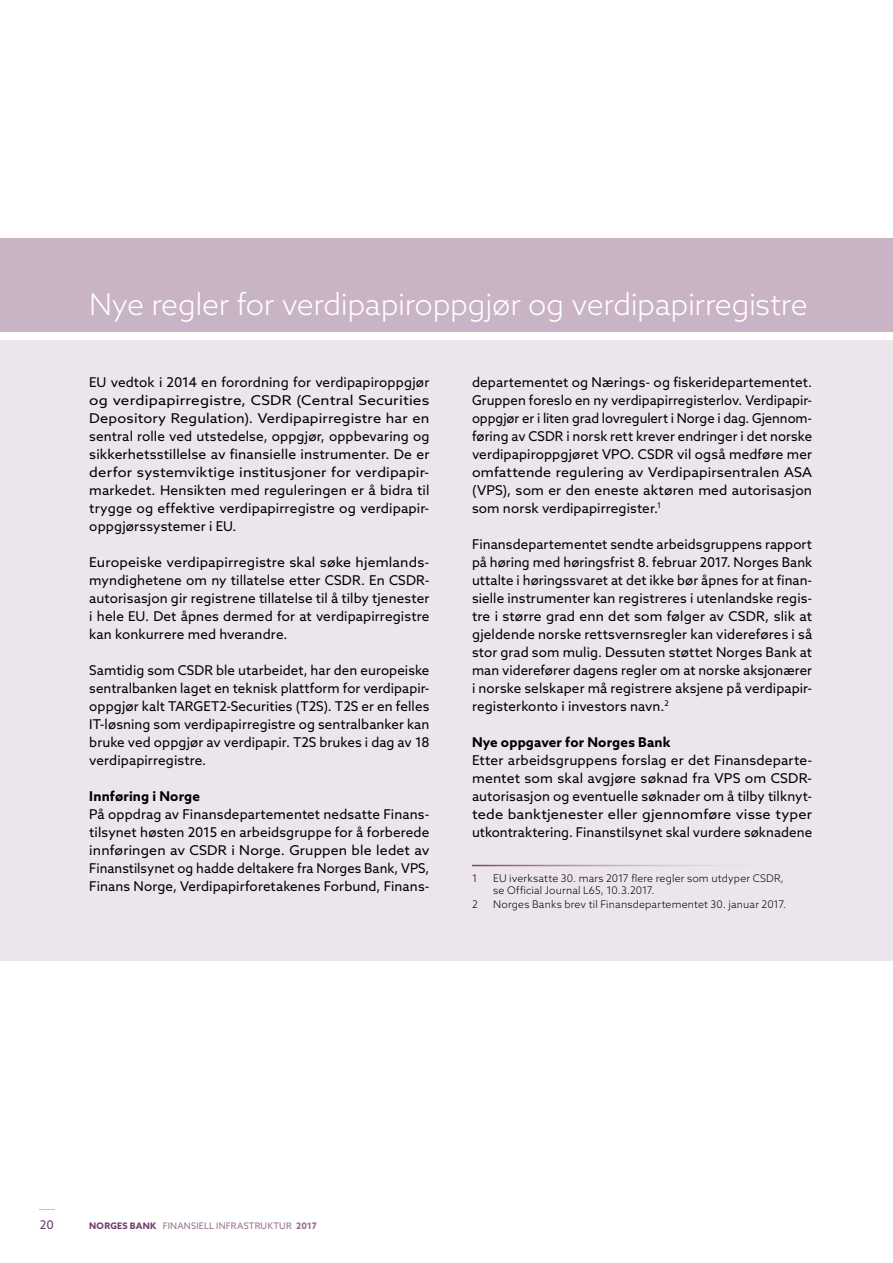
<style>
.page{position:relative;width:893px;height:1263px;background:#fff}
.page>*{position:absolute;margin:0;border:0;box-sizing:border-box;transform-origin:0 0}
.t1{font:300 30px "Azo Sans";letter-spacing:-.01em;color:#fff}
.t2{font:13.5px/18px "Azo Sans";letter-spacing:.01em;color:#000;text-align:justify}
.t3{font:13.5px/18px "Azo Sans";letter-spacing:.01em;color:#000;text-align:justify;scale:1.05 1}
.t4{font:700 13.5px "Azo Sans";letter-spacing:.015em;color:#000}
.t5{font:12px "Azo Sans";color:#6e3868}
.t6{font:300 10.5px/12px "Azo Sans";letter-spacing:.015em;color:#000}
.t7{font:9px "Azo Sans";letter-spacing:.025em;color:#976c8c}
.s1{font-weight:700;color:#6e3868}
.s2{font-weight:700}
</style>
<div class="page">
<div style="left:0;top:238px;width:893px;height:94px;background:#c9b4c5"></div>
<div style="left:0;top:340px;width:893px;height:621px;background:#ece5eb"></div>
<hr style="left:472px;top:865px;width:315px;height:1px;background:#fff">
<svg style="left:39px;top:1209px;width:16px;height:1px"></svg>
<h1 class="t1" style="left:89px;top:284px;width:720px">Nye regler for verdipapiroppgjør og verdipapirregistre</h1>
<p class="t2" style="left:89px;top:373px;width:342px">EU vedtok i 2014 en forordning for verdipapiroppgjør og verdipapirregistre, CSDR (Central Securities Depository Regulation). Verdipapirregistre har en sentral rolle ved utstedelse, oppgjør, oppbevaring og sikkerhetsstillelse av finansielle instrumenter. De er derfor systemviktige institusjoner for verdipapir&shy;markedet. Hensikten med reguleringen er å bidra til trygge og effektive verdipapirregistre og verdipapir&shy;oppgjørssystemer i EU.</p>
<p class="t3" style="left:89px;top:553px;width:325px">Europeiske verdipapirregistre skal søke hjemlands&shy;myndighetene om ny tillatelse etter CSDR. En CSDR&shy;autorisasjon gir registrene tillatelse til å tilby tjenester i hele EU. Det åpnes dermed for at verdipapirregistre kan konkurrere med hverandre.</p>
<p class="t2" style="left:89px;top:661px;width:342px">Samtidig som CSDR ble utarbeidet, har den europeiske sentralbanken laget en teknisk plattform for verdipapir&shy;oppgjør kalt TARGET2-Securities (T2S). T2S er en felles IT-løsning som verdipapirregistre og sentralbanker kan bruke ved oppgjør av verdipapir. T2S brukes i dag av 18 verdipapirregistre.</p>
<p class="t4" style="left:89px;top:787px;width:112px">Innføring i Norge</p>
<p class="t2" style="left:89px;top:805px;width:342px">På oppdrag av Finansdepartementet nedsatte Finans&shy;tilsynet høsten 2015 en arbeidsgruppe for å forberede innføringen av CSDR i Norge. Gruppen ble ledet av Finanstilsynet og hadde deltakere fra Norges Bank, VPS, Finans Norge, Verdipapirforetakenes Forbund, Finans-</p>
<p class="t2" style="left:472px;top:373px;width:342px">departementet og Nærings- og fiskeridepartementet.<br>Gruppen foreslo en ny verdipapirregisterlov. Verdipapir&shy;oppgjør er i liten grad lovregulert i Norge i dag. Gjennom&shy;føring av CSDR i norsk rett krever endringer i det norske verdipapiroppgjøret VPO. CSDR vil også medføre mer omfattende regulering av Verdipapirsentralen ASA (VPS), som er den eneste aktøren med autorisasjon som norsk verdipapirregister.<sup>1</sup></p>
<p class="t2" style="left:472px;top:535px;width:342px">Finansdepartementet sendte arbeidsgruppens rapport på høring med høringsfrist 8. februar 2017. Norges Bank uttalte i høringssvaret at det ikke bør åpnes for at finan&shy;sielle instrumenter kan registreres i utenlandske regis&shy;tre i større grad enn det som følger av CSDR, slik at gjeldende norske rettsvernsregler kan videreføres i så stor grad som mulig. Dessuten støttet Norges Bank at man viderefører dagens regler om at norske aksjonærer i norske selskaper må registrere aksjene på verdipapir&shy;registerkonto i investors navn.<sup>2</sup></p>
<p class="t4" style="left:472px;top:733px;width:200px">Nye oppgaver for Norges Bank</p>
<p class="t2" style="left:472px;top:751px;width:342px">Etter arbeidsgruppens forslag er det Finansdeparte&shy;mentet som skal avgjøre søknad fra VPS om CSDR&shy;autorisasjon og eventuelle søknader om å tilby tilknyt&shy;tede banktjenester eller gjennomføre visse typer utkontraktering. Finanstilsynet skal vurdere søknadene</p>
<p class="t6" style="left:472px;top:872px;width:7px">1</p>
<p class="t6" style="left:493px;top:872px;width:292px">EU iverksatte 30. mars 2017 flere regler som utdyper CSDR, se Official Journal L65, 10.3.2017.</p>
<p class="t6" style="left:472px;top:898px;width:7px">2</p>
<p class="t6" style="left:493px;top:898px;width:295px">Norges Banks brev til Finansdepartementet 30. januar 2017.</p>
<p class="t5" style="left:40px;top:1217px;width:16px">20</p>
<p class="t7" style="left:89px;top:1220px;width:229px"><span class="s1">NORgES BANK</span> finansiell infrastruktur <span class="s2">2017</span></p>
</div>
